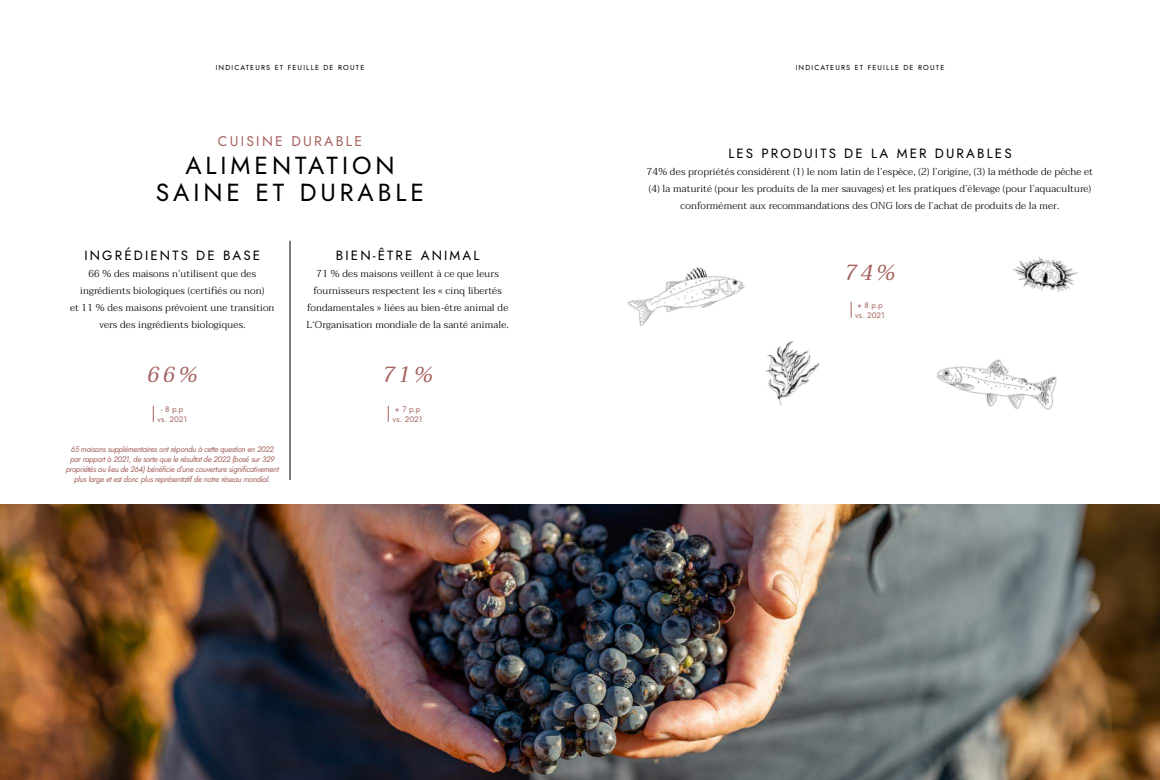
<style>
.page{position:relative;width:1160px;height:780px;background:#fff}
.page>*{position:absolute;margin:0;border:0;box-sizing:border-box;transform-origin:0 0}
.t1{font:24.7px/27.6px "Jost";letter-spacing:.16em;color:#000;text-align:center}
.t2{font:italic 21.8px "Taviraj";color:#a4635e}
.t3{font:14px "Jost";letter-spacing:.16em;color:#a4635e}
.t4{font:13.3px "Jost";letter-spacing:.16em;color:#000}
.t5{font:300 10px/17px "Taviraj";letter-spacing:.01em;color:#000;text-align:center}
.t6{font:italic 8px/10px "Jost";letter-spacing:-.04em;color:#a4635e;text-align:center}
.t7{font:8px/10px "Jost";letter-spacing:.01em;color:#a4635e}
.t8{font:7.2px "Jost";letter-spacing:.16em;color:#000}
</style>
<div class="page">
<hr style="left:290px;top:241px;width:1px;height:239px;background:#000">
<svg style="left:388px;top:406px;width:1px;height:16px"></svg>
<svg style="left:153px;top:406px;width:1px;height:16px"></svg>
<img style="left:0;top:504px;width:1160px;height:276px">
<svg style="left:851px;top:302px;width:1px;height:16px"></svg>
<img style="left:627px;top:267px;width:118px;height:59px">
<img style="left:937px;top:359px;width:120px;height:51px">
<img style="left:766px;top:341px;width:54px;height:65px">
<img style="left:1012px;top:257px;width:66px;height:36px">
<p class="t8" style="left:216px;top:63px;width:150px">INDICATEURS ET FEUILLE DE ROUTE</p>
<p class="t8" style="left:796px;top:63px;width:150px">INDICATEURS ET FEUILLE DE ROUTE</p>
<h3 class="t3" style="left:218px;top:132px;width:146px">CUISINE DURABLE</h3>
<h1 class="t1" style="left:156px;top:151px;width:270px">ALIMENTATION<br>SAINE ET DURABLE</h1>
<h3 class="t4" style="left:84px;top:246px;width:177px">INGRÉDIENTS DE BASE</h3>
<p class="t5" style="left:70px;top:265px;width:206px">66 % des maisons n’utilisent que des ingrédients biologiques (certifiés ou non)<br>et 11 % des maisons prévoient une transition vers des ingrédients biologiques.</p>
<h2 class="t2" style="left:147px;top:357px;width:52px">66%</h2>
<p class="t7" style="left:158px;top:404px;width:31px;text-align:center">- 8 p.p vs. 2021</p>
<p class="t6" style="left:66px;top:444px;width:215px">65 maisons supplémentaires ont répondu à cette question en 2022 par rapport à 2021, de sorte que le résultat de 2022 (basé sur 329 propriétés au lieu de 264) bénéficie d’une couverture significativement plus large et est donc plus représentatif de notre réseau mondial.</p>
<h3 class="t4" style="left:336px;top:246px;width:145px">BIEN-ÊTRE ANIMAL</h3>
<p class="t5" style="left:307px;top:265px;width:204px">71 % des maisons veillent à ce que leurs fournisseurs respectent les « cinq libertés fondamentales » liées au bien-être animal de L‘Organisation mondiale de la santé animale.</p>
<h2 class="t2" style="left:383px;top:357px;width:52px">71%</h2>
<p class="t7" style="left:393px;top:404px;width:31px">+ 7 p.p vs. 2021</p>
<h3 class="t4" style="left:728px;top:145px;width:285px">LES PRODUITS DE LA MER DURABLES</h3>
<p class="t5" style="left:647px;top:164px;width:448px">74% des propriétés considèrent (1) le nom latin de l’espèce, (2) l’origine, (3) la méthode de pêche et (4) la maturité (pour les produits de la mer sauvages) et les pratiques d’élevage (pour l’aquaculture) conformément aux recommandations des ONG lors de l’achat de produits de la mer.</p>
<h2 class="t2" style="left:845px;top:256px;width:52px">74%</h2>
<p class="t7" style="left:855px;top:300px;width:31px">+ 8 p.p vs. 2021</p>
</div>
